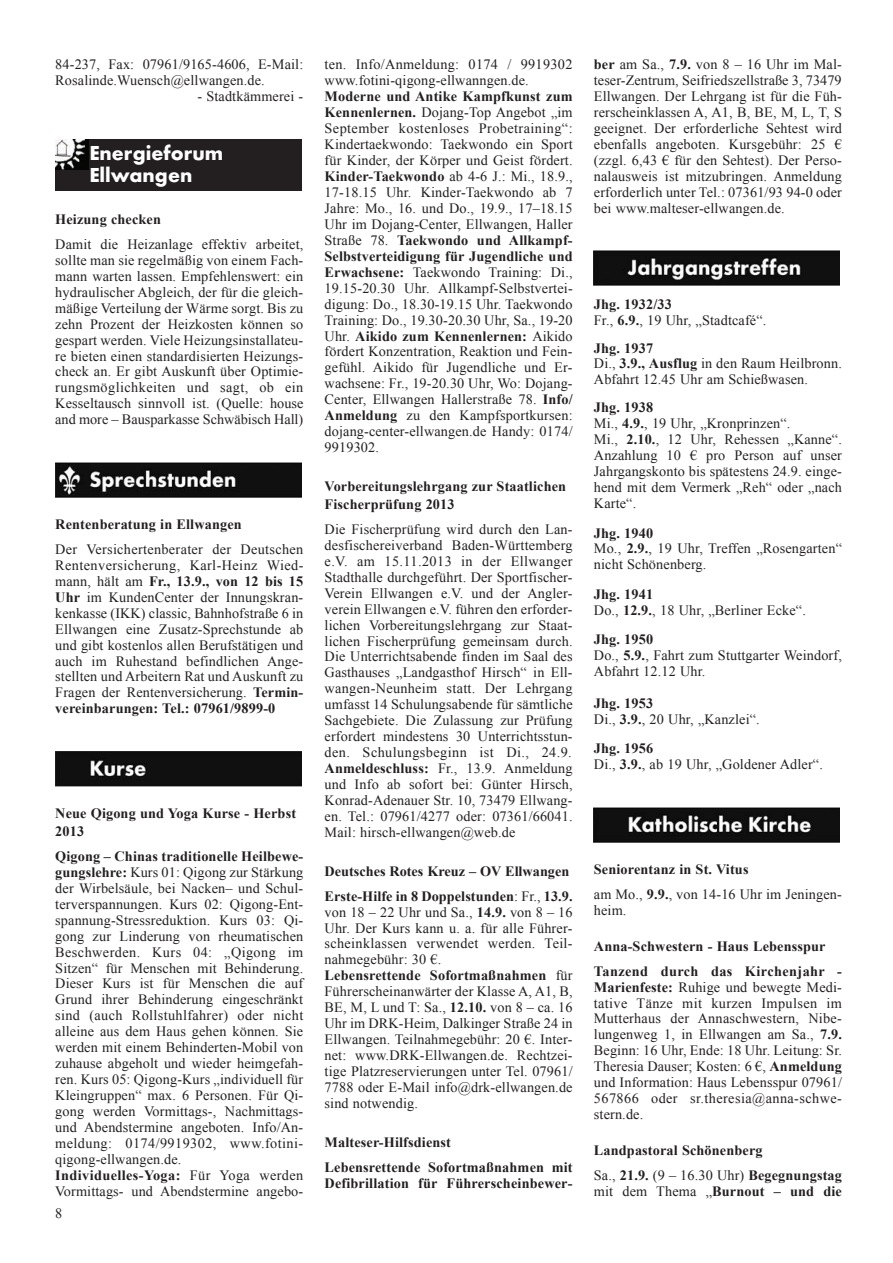
<style>
.page{position:relative;width:893px;height:1263px;background:#fff}
.page>*{position:absolute;margin:0;border:0;box-sizing:border-box;transform-origin:0 0}
.t1{font:700 21px/22.5px "Futura T";color:#fff}
.t2{font:14.25px/15.9px "Times New Roman";letter-spacing:.01em;color:#231f20}
.t3{font:700 14.25px/24.5px "Times New Roman";letter-spacing:.01em;color:#231f20}
.s1{font-weight:700}
.s2{font-weight:400}
</style>
<div class="page">
<img style="left:55px;top:462px;width:246px;height:35px">
<div style="left:55px;top:140px;width:246px;height:51px;background:#231f20"></div>
<div style="left:55px;top:140px;width:34px;height:30px;background:#060604"></div>
<img style="left:55px;top:140px;width:29px;height:29px">
<img style="left:55px;top:751px;width:246px;height:35px">
<img style="left:594px;top:251px;width:246px;height:35px">
<img style="left:594px;top:807px;width:246px;height:35px">
<p class="t2" style="left:55px;top:57px;width:250px">84-237, Fax: 07961/9165-4606, E-Mail:<br>Rosalinde.Wuensch@ellwangen.de.</p>
<p class="t2" style="left:197px;top:89px;width:107px">- Stadtkämmerei -</p>
<p class="t1" style="left:89px;top:141px;width:135px">Energieforum<br>Ellwangen</p>
<p class="t2" style="left:55px;top:207px;width:250px;line-height:24.5px"><span class="s1">Heizung checken<br></span>Damit die Heizanlage effektiv arbeitet,</p>
<p class="t2" style="left:55px;top:252px;width:250px;text-align:justify">sollte man sie regelmäßig von einem Fach - mann warten lassen. Empfehlenswert: ein hydraulischer Abgleich, der für die gleich&shy;mäßige Verteilung der Wärme sorgt. Bis zu zehn Prozent der Heizkosten können so gespart werden. Viele Heizungs instal la teu - re bieten einen standardisierten Heizungs - check an. Er gibt Auskunft über Optimie - rungsmöglichkeiten und sagt, ob ein Kes seltausch sinnvoll ist. (Quelle: house and more – Bausparkasse Schwäbisch Hall)</p>
<p class="t2" style="left:55px;top:512px;width:250px;line-height:24.5px"><span class="s1">Rentenberatung in Ellwangen<br></span>Der Versichertenberater der Deutschen</p>
<p class="t2" style="left:55px;top:557px;width:250px;text-align:justify">Ren tenversicherung, Karl-Heinz Wied - mann, hält am <span class="s1">Fr., 13.9., von 12 bis 15<br>Uhr</span> im KundenCenter der Innungs kran - kenkasse (IKK) classic, Bahnhofstraße 6 in Ellwangen eine Zusatz-Sprechstunde ab und gibt kostenlos allen Berufstätigen und auch im Ruhestand befindlichen Ange - stellten und Arbeitern Rat und Auskunft zu Fragen der Rentenversicherung. <span class="s1">Termin - vereinbarungen: Tel.: 07961/9899-0</span></p>
<p class="t3" style="left:55px;top:805px;width:242px;line-height:18px">Neue Qigong und Yoga Kurse - Herbst<br>2013</p>
<p class="t2" style="left:55px;top:848px;width:250px"><span class="s1">Qigong – Chinas traditionelle Heilbe we - gungslehre:</span> Kurs 01: Qigong zur Stär kung der Wirbelsäule, bei Nacken– und Schul - ter verspannungen. Kurs 02: Qigong-Ent - spannung-Stressreduktion. Kurs 03: Qi - gong zur Linderung von rheumatischen Beschwerden. Kurs 04: „Qigong im Sitzen“ für Menschen mit Behinderung.<br>Dieser Kurs ist für Menschen die auf Grund ihrer Behinderung eingeschränkt sind (auch Rollstuhlfahrer) oder nicht alleine aus dem Haus gehen können. Sie werden mit einem Behinderten-Mobil von zuhause abgeholt und wieder heimgefah&shy;ren. Kurs 05: Qigong-Kurs „individuell für Kleingruppen“ max. 6 Personen. Für Qi - gong werden Vormittags-, Nachmittags&shy;und Abendstermine angeboten. Info/An - mel dung: 0174/9919302, www.fotini&shy;qigong-ellwangen.de.<br><span class="s1">Individuelles-Yoga:</span> Für Yoga werden Vor mittags- und Abendstermine angebo-</p>
<p class="t2" style="left:55px;top:1205px;width:9px">8</p>
<p class="t2" style="left:325px;top:57px;width:250px">ten. Info/Anmeldung: 0174 / 9919302 www.fotini-qigong-ellwanngen.de.<br><span class="s1">Moderne und Antike Kampfkunst zum Kennenlernen.</span> Dojang-Top Angebot „im September kostenloses Probetraining“:<br>Kindertaekwondo: Taekwondo ein Sport für Kinder, der Körper und Geist fördert.<br><span class="s1">Kinder-Taekwondo</span> ab 4-6 J.: Mi., 18.9., 17-18.15 Uhr. Kinder-Taekwondo ab 7<br>Jahre: Mo., 16. und Do., 19.9., 17–18.15<br>Uhr im Dojang-Center, Ellwangen, Haller Straße 78. <span class="s1">Taekwondo und All kampf-Selbstverteidigung für Jugendliche und Erwachsene:</span> Taekwondo Training: Di., 19.15-20.30 Uhr. Allkampf-Selbstver tei - digung: Do., 18.30-19.15 Uhr. Taekwondo Trai ning: Do., 19.30-20.30 Uhr, Sa., 19-20<br>Uhr. <span class="s1">Aikido zum Kennenlernen:</span> Aikido fördert Konzentration, Reaktion und Fein - gefühl. Aikido für Jugendliche und Er - wachs ene: Fr., 19-20.30 Uhr, Wo: Do jang-Center, Ellwangen Hallerstraße 78. <span class="s1">Info/ Anmeldung</span> zu den Kampfsportkursen: dojang-center-ellwangen.de Handy: 0174/ 9919302.</p>
<p class="t3" style="left:325px;top:478px;width:243px;line-height:18px">Vorbereitungslehrgang zur Staatlichen<br>Fischerprüfung 2013</p>
<p class="t2" style="left:325px;top:521px;width:250px;text-align:justify">Die Fischerprüfung wird durch den Lan - des fischereiverband Baden-Württemberg e.V. am 15.11.2013 in der Ellwanger Stadthalle durchgeführt. Der Sportfischer-Verein Ellwangen e.V. und der Angler - verein Ellwangen e.V. führen den erforder&shy;lichen Vorbereitungslehrgang zur Staat&shy;lichen Fischerprüfung gemeinsam durch.<br>Die Unterrichtsabende finden im Saal des Gasthauses „Landgasthof Hirsch“ in Ell - wangen-Neunheim statt. Der Lehrgang umfasst 14 Schulungsabende für sämtliche Sachgebiete. Die Zulassung zur Prüfung erfordert mindestens 30 Unterrichts stun - den. Schulungsbeginn ist Di., 24.9.<br><span class="s1">Anmeldeschluss:</span> Fr., 13.9. Anmeldung und Info ab sofort bei: Günter Hirsch, Konrad-Adenauer Str. 10, 73479 Ellwang - en. Tel.: 07961/4277 oder: 07361/66041.<br>Mail: hirsch-ellwangen@web.de</p>
<p class="t3" style="left:325px;top:859px;width:250px">Deutsches Rotes Kreuz – OV Ellwangen<br>Erste-Hilfe in 8 Doppelstunden<span class="s2">: Fr.,</span> 13.9.</p>
<p class="t2" style="left:325px;top:904px;width:250px">von 18 – 22 Uhr und Sa., <span class="s1">14.9.</span> von 8 – 16<br>Uhr. Der Kurs kann u. a. für alle Füh rer - scheinklassen verwendet werden. Teil - nahmegebühr: 30 €.<br><span class="s1">Lebensrettende Sofortmaßnahmen</span> für Führerscheinanwärter der Klasse A, A1, B, BE, M, L und T: Sa., <span class="s1">12.10.</span> von 8 – ca. 16<br>Uhr im DRK-Heim, Dalkinger Straße 24 in Ellwangen. Teilnahmegebühr: 20 €. Inter - net: www.DRK-Ellwangen.de. Recht zei - tige Platzreservierungen unter Tel. 07961/ 7788 oder E-Mail info@drk-ellwangen.de sind notwendig.</p>
<p class="t3" style="left:325px;top:1130px;width:250px">Malteser-Hilfsdienst<br>Lebensrettende Sofortmaßnahmen mit</p>
<p class="t3" style="left:325px;top:1170px;width:249px">Defibrillation für Führerscheinbewer -</p>
<p class="t2" style="left:594px;top:57px;width:250px;text-align:justify"><span class="s1">ber</span> am Sa., <span class="s1">7.9.</span> von 8 – 16 Uhr im Mal - teser-Zentrum, Seifriedszellstraße 3, 73479<br>Ellwangen. Der Lehrgang ist für die Füh - rerscheinklassen A, A1, B, BE, M, L, T, S geeignet. Der erforderliche Sehtest wird ebenfalls angeboten. Kursgebühr: 25 € (zzgl. 6,43 € für den Sehtest). Der Perso - nalausweis ist mitzubringen. Anmeldung erforderlich unter Tel.: 07361/93 94-0 oder bei www.malteser-ellwangen.de.</p>
<p class="t2" style="left:594px;top:296px;width:174px"><span class="s1">Jhg. 1932/33<br></span>Fr., <span class="s1">6.9.</span>, 19 Uhr, „Stadtcafé“.</p>
<p class="t2" style="left:594px;top:340px;width:250px"><span class="s1">Jhg. 1937<br></span>Di., <span class="s1">3.9., Ausflug</span> in den Raum Heilbronn.<br>Abfahrt 12.45 Uhr am Schießwasen.</p>
<p class="t2" style="left:594px;top:400px;width:250px"><span class="s1">Jhg. 1938<br></span>Mi., <span class="s1">4.9.</span>, 19 Uhr, „Kronprinzen“.<br>Mi., <span class="s1">2.10.</span>, 12 Uhr, Rehessen „Kanne“.<br>Anzahlung 10 € pro Person auf unser<br>Jahrgangskonto bis spätestens 24.9. einge&shy;hend mit dem Vermerk „Reh“ oder „nach<br>Karte“.</p>
<p class="t2" style="left:594px;top:525px;width:250px"><span class="s1">Jhg. 1940<br></span>Mo., <span class="s1">2.9.</span>, 19 Uhr, Treffen „Rosengarten“ nicht Schönenberg.</p>
<p class="t2" style="left:594px;top:586px;width:213px"><span class="s1">Jhg. 1941<br></span>Do., <span class="s1">12.9.</span>, 18 Uhr, „Berliner Ecke“.</p>
<p class="t2" style="left:594px;top:631px;width:250px"><span class="s1">Jhg. 1950<br></span>Do., <span class="s1">5.9.</span>, Fahrt zum Stuttgarter Weindorf,<br>Abfahrt 12.12 Uhr.</p>
<p class="t2" style="left:594px;top:695px;width:167px"><span class="s1">Jhg. 1953<br></span>Di., <span class="s1">3.9.</span>, 20 Uhr, „Kanzlei“.</p>
<p class="t2" style="left:594px;top:741px;width:230px"><span class="s1">Jhg. 1956<br></span>Di., <span class="s1">3.9.</span>, ab 19 Uhr, „Goldener Adler“.</p>
<p class="t2" style="left:594px;top:857px;width:250px;line-height:24.5px"><span class="s1">Seniorentanz in St. Vitus<br></span>am Mo., <span class="s1">9.9.</span>, von 14-16 Uhr im Jeningen -</p>
<p class="t2" style="left:594px;top:902px;width:34px">heim.</p>
<p class="t3" style="left:594px;top:934px;width:250px">Anna-Schwestern - Haus Lebensspur<br>Tanzend durch das Kirchenjahr -</p>
<p class="t2" style="left:594px;top:979px;width:250px;text-align:justify"><span class="s1">Marienfeste:</span> Ruhige und bewegte Medi - tative Tänze mit kurzen Impulsen im Mutterhaus der Annaschwestern, Nibe - lung enweg 1, in Ellwangen am Sa., <span class="s1">7.9.<br></span>Beginn: 16 Uhr, Ende: 18 Uhr. Leitung: Sr.<br>Theresia Dauser; Kosten: 6 €, <span class="s1">Anmeldung </span>und Information: Haus Lebensspur 07961/ 567866 oder sr.theresia@anna-schwe&shy;stern.de.</p>
<p class="t3" style="left:594px;top:1138px;width:250px">Landpastoral Schönenberg<br><span class="s2">Sa.,</span> 21.9. <span class="s2">(9 – 16.30 Uhr)</span> Begegnungstag</p>
<p class="t3" style="left:594px;top:1179px;width:249px"><span class="s2">mit dem Thema „</span>Burnout – und die</p>
</div>
